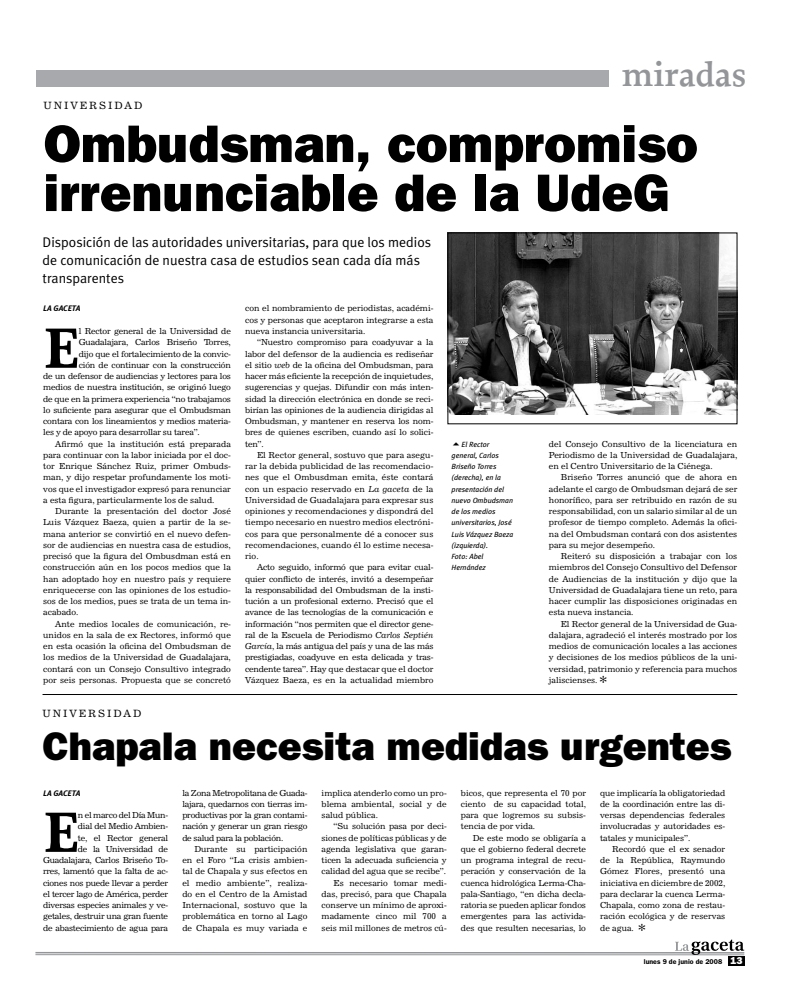
<style>
.page{position:relative;width:794px;height:1007px;background:#fff}
.page>*{position:absolute;margin:0;border:0;box-sizing:border-box;transform-origin:0 0}
.t1{font:700 59.9px "Proforma";color:#000}
.t2{font:800 53px/49px "Franklin Gothic";color:#000}
.t3{font:800 40px "Franklin Gothic";color:#000}
.t4{font:600 35px "Proforma";color:#939598}
.t5{font:14px/18px "Meta Plus Normal";color:#000}
.t6{font:10px "News 702 BT";letter-spacing:.2em;color:#000}
.t7{font:8.2px/11.2px "News 702 BT";color:#000;text-align:justify}
.t8{font:8.2px "News 702 BT";letter-spacing:-.02em;color:#000}
.t9{font:8.2px/11.2px "News 702 BT";letter-spacing:-.03em;color:#000;text-align:right}
.t10{font:italic 8px "Meta Plus Bold Caps";color:#000}
.t11{font:italic 7.5px/11.2px "Meta Plus";color:#000}
.t12{font:600 7px "Franklin Gothic";color:#000}
.s1{font-style:italic}
.s2{font-family:"Monotype Sorts";font-size:10px}
.s3{font-weight:800;font-size:10px;color:#fff}
</style>
<div class="page">
<hr style="left:35px;top:951px;width:709px;height:2px;background:#939598">
<hr style="left:35px;top:954px;width:709px;height:1px;background:#939598">
<svg style="left:675px;top:939px;width:69px;height:15px"></svg>
<div style="left:728px;top:956px;width:16px;height:9px;background:#000"></div>
<div style="left:36px;top:70px;width:573px;height:16px;background:#a7a9ac"></div>
<img style="left:449px;top:235px;width:286px;height:180px">
<div style="left:447px;top:233px;width:290px;height:191px;border:1px solid #000"></div>
<hr style="left:43px;top:694px;width:694px;height:1px;background:#000">
<p class="t6" style="left:44px;top:99px;width:100px">UNIVERSIDAD</p>
<h3 class="t4" style="left:622px;top:53px;width:126px">miradas</h3>
<h2 class="t2" style="left:44px;top:118px;width:656px">Ombudsman, compromiso irrenunciable de la UdeG</h2>
<h3 class="t5" style="left:43px;top:233px;width:390px">Disposición de las autoridades universitarias, para que los medios de comunicación de nuestra casa de estudios sean cada día más transparentes</h3>
<p class="t10" style="left:43px;top:304px;width:39px">LA GACETA</p>
<h1 class="t1" style="left:43px;top:310px;width:38px">E</h1>
<p class="t8" style="left:79px;top:326px;width:154px">l Rector general de la Universidad de</p>
<p class="t7" style="left:245px;top:303px;width:190px">con el nombramiento de periodistas, académi&shy;cos y personas que aceptaron integrarse a esta nueva instancia universitaria.</p>
<p class="t7" style="left:245px;top:336px;width:190px;text-indent:12px">“Nuestro compromiso para coadyuvar a la labor del defensor de la audiencia es rediseñar el sitio <span class="s1">web</span> de la oficina del Ombudsman, para hacer más eficiente la recepción de inquietudes, sugerencias y quejas. Difundir con más inten&shy;sidad la dirección electrónica en donde se reci&shy;birían las opiniones de la audiencia dirigidas al Ombudsman, y mantener en reserva los nom&shy;bres de quienes escriben, cuando así lo solici&shy;ten”.</p>
<p class="t7" style="left:245px;top:449px;width:190px;text-indent:12px">El Rector general, sostuvo que para asegu&shy;rar la debida publicidad de las recomendacio&shy;nes que el Ombusdman emita, éste contará con un espacio reservado en <span class="s1">La gaceta</span> de la Universidad de Guadalajara para expresar sus opiniones y recomendaciones y dispondrá del tiempo necesario en nuestro medios electróni&shy;cos para que personalmente dé a conocer sus recomendaciones, cuando él lo estime necesa&shy;rio.</p>
<p class="t7" style="left:245px;top:561px;width:190px;text-indent:12px">Acto seguido, informó que para evitar cual&shy;quier conflicto de interés, invitó a desempeñar la responsabilidad del Ombudsman de la insti&shy;tución a un profesional externo. Precisó que el avance de las tecnologías de la comunicación e información “nos permiten que el director gene&shy;ral de la Escuela de Periodismo <span class="s1">Carlos Septién García</span>, la más antigua del país y una de las más prestigiadas, coadyuve en esta delicada y tras&shy;cendente tarea”. Hay que destacar que el doctor Vázquez Baeza, es en la actualidad miembro</p>
<p class="t8" style="left:79px;top:337px;width:154px">Guadalajara, Carlos Briseño Torres,</p>
<p class="t8" style="left:79px;top:348px;width:154px">dijo que el fortalecimiento de la convic-</p>
<p class="t8" style="left:79px;top:360px;width:154px">ción de continuar con la construcción</p>
<p class="t8" style="left:43px;top:371px;width:189px">de un defensor de audiencias y lectores para los</p>
<p class="t8" style="left:43px;top:382px;width:189px">medios de nuestra institución, se originó luego</p>
<p class="t8" style="left:43px;top:393px;width:189px">de que en la primera experiencia “no trabajamos</p>
<p class="t8" style="left:43px;top:405px;width:189px">lo suficiente para asegurar que el Ombudsman</p>
<p class="t8" style="left:43px;top:416px;width:189px">contara con los lineamientos y medios materia-</p>
<p class="t8" style="left:43px;top:427px;width:158px">les y de apoyo para desarrollar su tarea”.</p>
<p class="t7" style="left:55px;top:438px;width:177px">Afirmó que la institución está preparada</p>
<p class="t7" style="left:43px;top:449px;width:189px">para continuar con la labor iniciada por el doc-</p>
<p class="t7" style="left:43px;top:460px;width:189px">tor Enrique Sánchez Ruiz, primer Ombuds-</p>
<p class="t7" style="left:43px;top:471px;width:189px">man, y dijo respetar profundamente los moti-</p>
<p class="t7" style="left:43px;top:483px;width:189px">vos que el investigador expresó para renunciar</p>
<p class="t7" style="left:43px;top:494px;width:173px">a esta figura, particularmente los de salud.</p>
<p class="t7" style="left:55px;top:505px;width:177px">Durante la presentación del doctor José</p>
<p class="t7" style="left:43px;top:516px;width:189px">Luis Vázquez Baeza, quien a partir de la se-</p>
<p class="t7" style="left:43px;top:528px;width:189px">mana anterior se convirtió en el nuevo defen-</p>
<p class="t7" style="left:43px;top:539px;width:189px">sor de audiencias en nuestra casa de estudios,</p>
<p class="t7" style="left:43px;top:550px;width:189px">precisó que la figura del Ombusdman está en</p>
<p class="t7" style="left:43px;top:561px;width:189px">construcción aún en los pocos medios que la</p>
<p class="t7" style="left:43px;top:573px;width:189px">han adoptado hoy en nuestro país y requiere</p>
<p class="t7" style="left:43px;top:584px;width:189px">enriquecerse con las opiniones de los estudio-</p>
<p class="t7" style="left:43px;top:595px;width:189px">sos de los medios, pues se trata de un tema in-</p>
<p class="t7" style="left:43px;top:606px;width:37px">acabado.</p>
<p class="t7" style="left:55px;top:618px;width:177px">Ante medios locales de comunicación, re-</p>
<p class="t7" style="left:43px;top:629px;width:189px">unidos en la sala de ex Rectores, informó que</p>
<p class="t7" style="left:43px;top:640px;width:189px">en esta ocasión la oficina del Ombudsman de</p>
<p class="t7" style="left:43px;top:651px;width:189px">los medios de la Universidad de Guadalajara,</p>
<p class="t7" style="left:43px;top:663px;width:189px">contará con un Consejo Consultivo integrado</p>
<p class="t7" style="left:43px;top:674px;width:189px">por seis personas. Propuesta que se concretó</p>
<p class="t11" style="left:451px;top:438px;width:63px;text-indent:10px">El Rector general, Carlos<br>Briseño Torres (derecha), en la presentación del nuevo Ombudsman de los medios universitarios, José<br>Luis Vázquez Baeza (izquierda).<br>Foto: Abel<br>Hernández</p>
<p class="t7" style="left:549px;top:438px;width:190px">del Consejo Consultivo de la licenciatura en Periodismo de la Universidad de Guadalajara, en el Centro Universitario de la Ciénega.</p>
<p class="t7" style="left:549px;top:471px;width:190px;text-indent:12px">Briseño Torres anunció que de ahora en adelante el cargo de Ombudsman dejará de ser honorífico, para ser retribuido en razón de su responsabilidad, con un salario similar al de un profesor de tiempo completo. Además la ofici&shy;na del Ombudsman contará con dos asistentes para su mejor desempeño.</p>
<p class="t7" style="left:549px;top:550px;width:190px;text-indent:12px">Reiteró su disposición a trabajar con los miembros del Consejo Consultivo del Defensor de Audiencias de la institución y dijo que la Universidad de Guadalajara tiene un reto, para hacer cumplir las disposiciones originadas en esta nueva instancia.</p>
<p class="t7" style="left:549px;top:618px;width:190px;text-indent:12px">El Rector general de la Universidad de Gua&shy;dalajara, agradeció el interés mostrado por los medios de comunicación locales a las acciones y decisiones de los medios públicos de la uni&shy;versidad, patrimonio y referencia para muchos jaliscienses. <span class="s2">[</span></p>
<p class="t6" style="left:43px;top:707px;width:100px">UNIVERSIDAD</p>
<h3 class="t3" style="left:43px;top:722px;width:690px">Chapala necesita medidas urgentes</h3>
<p class="t10" style="left:43px;top:788px;width:39px">LA GACETA</p>
<h1 class="t1" style="left:43px;top:794px;width:38px">E</h1>
<p class="t7" style="left:182px;top:786px;width:127px">la Zona Metropolitana de Guada&shy;lajara, quedarnos con tierras im&shy;productivas por la gran contami&shy;nación y generar un gran riesgo de salud para la población.</p>
<p class="t7" style="left:182px;top:843px;width:127px;text-indent:12px">Durante su participación en el Foro “La crisis ambien&shy;tal de Chapala y sus efectos en el medio ambiente”, realiza&shy;do en el Centro de la Amistad Internacional, sostuvo que la problemática en torno al Lago de Chapala es muy variada e</p>
<p class="t7" style="left:600px;top:786px;width:127px">que implicaría la obligatoriedad de la coordinación entre las di&shy;versas dependencias federales involucradas y autoridades es&shy;tatales y municipales”.</p>
<p class="t7" style="left:600px;top:843px;width:127px;text-indent:12px">Recordó que el ex senador de la República, Raymundo Gómez Flores, presentó una iniciativa en diciembre de 2002, para declarar la cuenca Lerma-Chapala, como zona de restau&shy;ración ecológica y de reservas de agua. <span class="s2">[</span></p>
<p class="t7" style="left:322px;top:786px;width:127px">implica atenderlo como un pro&shy;blema ambiental, social y de salud pública.</p>
<p class="t7" style="left:322px;top:820px;width:127px;text-align:right">“Su solución pasa por deci&shy;siones de políticas públicas y de agenda legislativa que garan&shy;ticen la adecuada suficiencia y calidad del agua que se recibe”.<br>Es necesario tomar medi&shy;das, precisó, para que Chapala conserve un mínimo de aproxi&shy;madamente cinco mil 700 a seis mil millones de metros cú-</p>
<p class="t7" style="left:461px;top:786px;width:127px">bicos, que representa el 70 por ciento de su capacidad total, para que logremos su subsis&shy;tencia de por vida.</p>
<p class="t7" style="left:461px;top:831px;width:127px;text-indent:12px">De este modo se obligaría a que el gobierno federal decrete un programa integral de recu&shy;peración y conservación de la cuenca hidrológica Lerma-Cha&shy;pala-Santiago, “en dicha decla&shy;ratoria se pueden aplicar fondos emergentes para las activida&shy;des que resulten necesarias, lo</p>
<p class="t9" style="left:43px;top:809px;width:127px">n el marco del Día Mun-<br>dial del Medio Ambien-<br>te, el Rector general<br>de la Universidad de<br>Guadalajara, Carlos Briseño To&shy;rres, lamentó que la falta de ac&shy;ciones nos puede llevar a perder el tercer lago de América, perder diversas especies animales y ve&shy;getales, destruir una gran fuente de abastecimiento de agua para</p>
<p class="t12" style="left:644px;top:957px;width:100px">lunes 9 de junio de 2008 <span class="s3">13</span></p>
</div>
